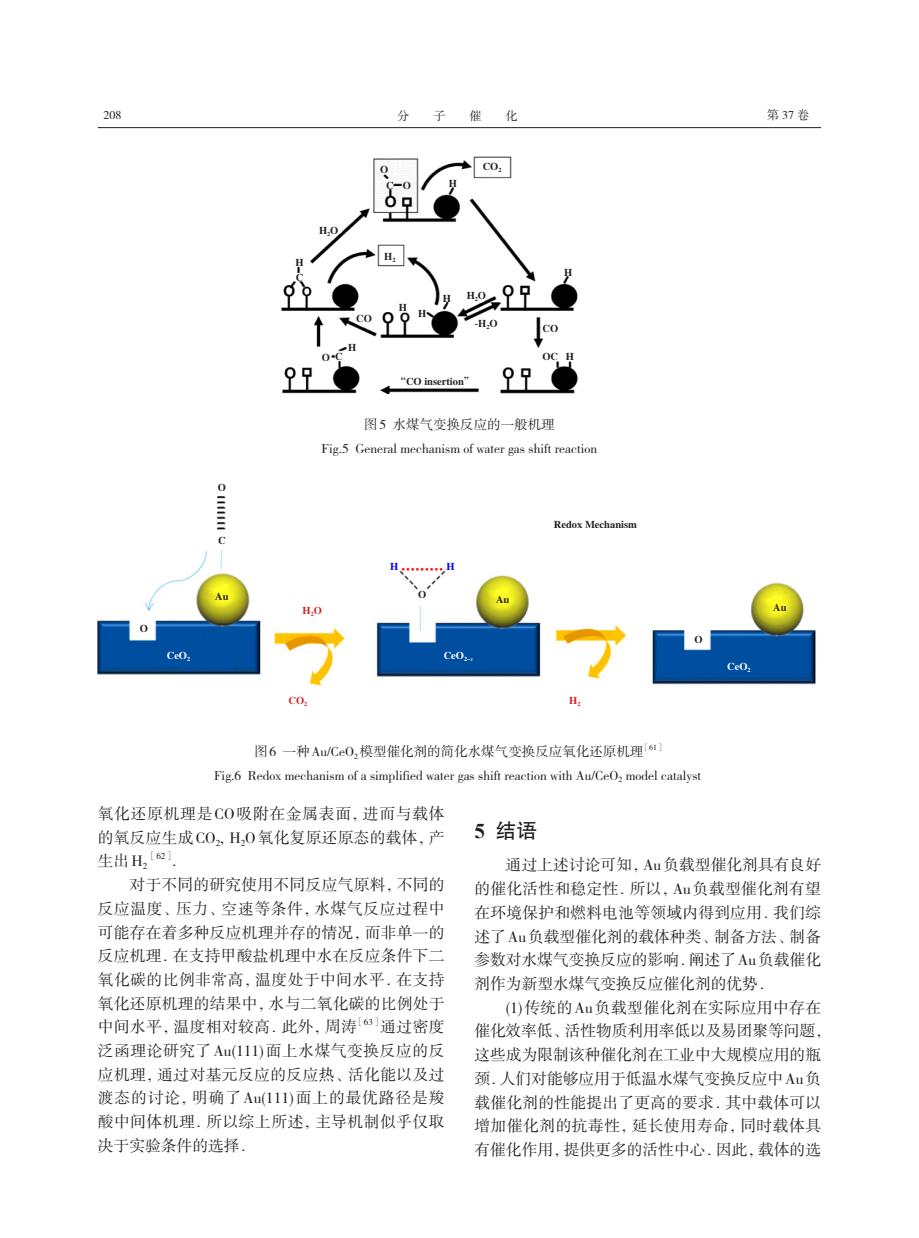
<style>
.page{position:relative;width:919px;height:1238px;background:#fff}
.page>*{position:absolute;margin:0;border:0;box-sizing:border-box;transform-origin:0 0}
._1标题{font:21px "FZHTK GBK1 0";color:#231f20}
.正文{font:15.75px/23.7px "FZSSK GBK1 0";letter-spacing:.015em;color:#231f20;text-align:justify}
.通栏图说明{font:13.5px "FZSSK GBK1 0";color:#231f20}
.t1{font:12px "FZSSK GBK1 0";color:#231f20}
.图片文字{font:10.5px "FZXBSK GBK1 0";color:#231f20}
.图片文字-2{font:10.5px "FZXBSK GBK1 0";color:#fff}
.图片文字-3{font:10.5px "FZXBSK GBK1 0";color:#d1232a}
.图片文字-4{font:10.5px "FZXBSK GBK1 0";color:#00f}
.正文-2{font:9.15px "FZSSK GBK1 0";color:#231f20}
.通栏图说明-2{font:7.8px "FZSSK GBK1 0";color:#231f20}
.s1{font-family:"Times New Roman"}
.s2{font-family:"Times New Roman";font-weight:700}
</style>
<div class="page">
<img style="left:97px;top:496px;width:719px;height:190px">
<hr style="left:98px;top:127px;width:723px;height:1px;background:#231f20">
<img style="left:281px;top:156px;width:297px;height:238px">
<p class="t1" style="left:104px;top:109px;width:19px">208</p>
<p class="t1" style="left:397px;top:109px;width:13px">分</p>
<p class="t1" style="left:433px;top:109px;width:13px">子</p>
<p class="t1" style="left:469px;top:109px;width:13px">催</p>
<p class="t1" style="left:505px;top:109px;width:13px">化</p>
<p class="t1" style="left:767px;top:109px;width:43px">第37卷</p>
<p class="图片文字" style="left:140px;top:622px;width:10px">O</p>
<p class="图片文字-2" style="left:167px;top:649px;width:25px">CeO<sub>2</sub></p>
<p class="图片文字" style="left:218px;top:481px;width:10px">O</p>
<p class="图片文字" style="left:218px;top:534px;width:9px">C</p>
<p class="图片文字" style="left:295px;top:257px;width:10px">H</p>
<p class="图片文字" style="left:296px;top:272px;width:9px">C</p>
<p class="图片文字" style="left:380px;top:164px;width:10px">O</p>
<p class="图片文字" style="left:386px;top:179px;width:9px">C</p>
<p class="图片文字" style="left:403px;top:179px;width:10px">O</p>
<p class="图片文字" style="left:449px;top:177px;width:10px">H</p>
<p class="图片文字" style="left:482px;top:160px;width:20px">CO<sub>2</sub></p>
<p class="图片文字" style="left:319px;top:224px;width:21px">H<sub>2</sub>O</p>
<p class="图片文字" style="left:356px;top:312px;width:17px">CO</p>
<p class="图片文字" style="left:348px;top:342px;width:10px">H</p>
<p class="图片文字" style="left:335px;top:350px;width:9px">C</p>
<p class="图片文字" style="left:322px;top:351px;width:10px">O</p>
<p class="图片文字" style="left:384px;top:251px;width:13px">H<sub>2</sub></p>
<p class="图片文字" style="left:398px;top:302px;width:10px">H</p>
<p class="图片文字" style="left:418px;top:307px;width:10px">H</p>
<p class="图片文字" style="left:443px;top:293px;width:10px">H</p>
<p class="图片文字" style="left:466px;top:290px;width:21px">H<sub>2</sub>O</p>
<p class="图片文字" style="left:474px;top:317px;width:24px"><span class="s1">-</span>H<sub>2</sub>O</p>
<p class="图片文字" style="left:395px;top:375px;width:80px">“CO insertion”</p>
<p class="图片文字" style="left:564px;top:266px;width:10px">H</p>
<p class="图片文字" style="left:542px;top:323px;width:17px">CO</p>
<p class="图片文字" style="left:542px;top:350px;width:17px">OC</p>
<p class="图片文字" style="left:566px;top:350px;width:10px">H</p>
<p class="通栏图说明" style="left:364px;top:417px;width:192px">图 5 水煤气变换反应的一般机理</p>
<p class="通栏图说明" style="left:321px;top:441px;width:277px">Fig.5 General mechanism of water gas shift reaction</p>
<p class="图片文字-4" style="left:390px;top:561px;width:10px">H</p>
<p class="图片文字-4" style="left:446px;top:561px;width:10px">H</p>
<p class="图片文字" style="left:554px;top:518px;width:84px">Redox Mechanism</p>
<p class="图片文字" style="left:418px;top:588px;width:10px">O</p>
<p class="图片文字" style="left:215px;top:591px;width:15px">Au</p>
<p class="图片文字" style="left:496px;top:594px;width:15px">Au</p>
<p class="图片文字-3" style="left:302px;top:604px;width:21px">H<sub>2</sub>O</p>
<p class="图片文字-3" style="left:288px;top:694px;width:20px">CO<sub>2</sub></p>
<p class="图片文字-2" style="left:443px;top:649px;width:31px">CeO<sub>2-</sub><sub>x</sub></p>
<p class="图片文字-3" style="left:569px;top:694px;width:13px">H<sub>2</sub></p>
<p class="图片文字" style="left:694px;top:633px;width:10px">O</p>
<p class="图片文字-2" style="left:727px;top:660px;width:25px">CeO<sub>2</sub></p>
<p class="图片文字" style="left:773px;top:601px;width:15px">Au</p>
<p class="通栏图说明" style="left:254px;top:744px;width:390px">图 6 一种 Au/CeO<sub>2</sub> 模型催化剂的简化水煤气变换反应氧化还原机理</p>
<p class="通栏图说明-2" style="left:641px;top:742px;width:25px">［61］</p>
<p class="通栏图说明" style="left:214px;top:768px;width:488px">Fig.6 Redox mechanism of a simplified water gas shift reaction with Au/CeO<sub>2</sub> model catalyst</p>
<p class="正文" style="left:98px;top:802px;width:348px">氧化还原机理是CO吸附在金属表面, 进而与载体的氧反应生成 CO<sub>2</sub>, H<sub>2</sub>O 氧化复原还原态的载体 , 产生出 H<sub>2</sub></p>
<p class="_1标题" style="left:474px;top:819px;width:64px"><span class="s2">5</span> 结语</p>
<p class="正文" style="left:474px;top:854px;width:348px;text-indent:32px">通过上述讨论可知 , Au 负载型催化剂具有良好的催化活性和稳定性. 所以, Au负载型催化剂有望在环境保护和燃料电池等领域内得到应用 . 我们综述了 Au 负载型催化剂的载体种类、制备方法、制备参数对水煤气变换反应的影响. 阐述了Au负载催化剂作为新型水煤气变换反应催化剂的优势 .</p>
<p class="正文" style="left:474px;top:996px;width:348px;text-indent:32px">(1)传统的Au负载型催化剂在实际应用中存在催化效率低、活性物质利用率低以及易团聚等问题 ,这些成为限制该种催化剂在工业中大规模应用的瓶颈. 人们对能够应用于低温水煤气变换反应中Au负载催化剂的性能提出了更高的要求 . 其中载体可以增加催化剂的抗毒性, 延长使用寿命, 同时载体具有催化作用 , 提供更多的活性中心 . 因此 , 载体的选</p>
<p class="正文-2" style="left:147px;top:850px;width:29px">［62］</p>
<p class="正文" style="left:172px;top:849px;width:5px">.</p>
<p class="正文" style="left:98px;top:873px;width:348px;text-indent:32px">对于不同的研究使用不同反应气原料 , 不同的反应温度、压力、空速等条件, 水煤气反应过程中可能存在着多种反应机理并存的情况 , 而非单一的反应机理 . 在支持甲酸盐机理中水在反应条件下二氧化碳的比例非常高, 温度处于中间水平. 在支持氧化还原机理的结果中 , 水与二氧化碳的比例处于中间水平, 温度相对较高. 此外, 周涛</p>
<p class="正文-2" style="left:355px;top:1016px;width:29px">［63］</p>
<p class="正文" style="left:98px;top:1015px;width:348px;text-indent:282px">通过密度泛函理论研究了Au(111)面上水煤气变换反应的反应机理, 通过对基元反应的反应热、活化能以及过渡态的讨论, 明确了Au(111)面上的最优路径是羧酸中间体机理. 所以综上所述, 主导机制似乎仅取决于实验条件的选择 .</p>
</div>
